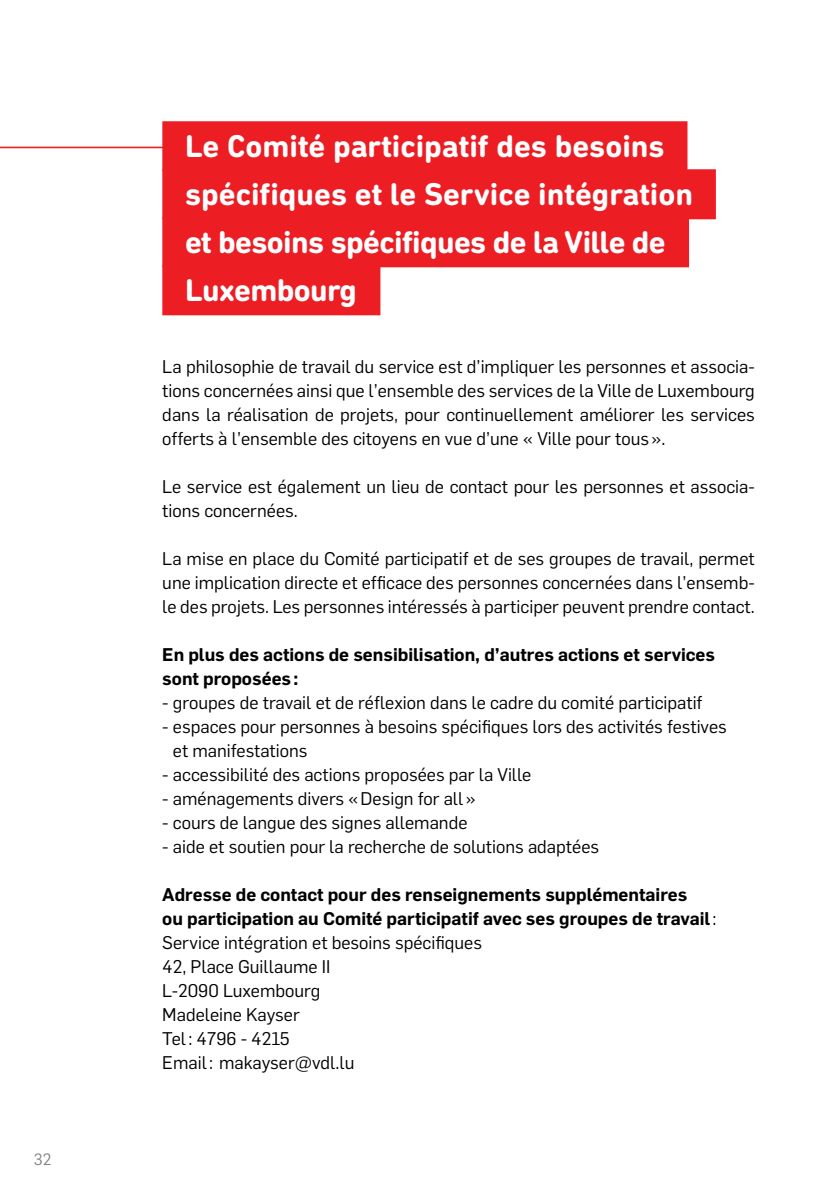
<style>
.page{position:relative;width:840px;height:1191px;background:#fff}
.page>*{position:absolute;margin:0;border:0;box-sizing:border-box;transform-origin:0 0}
.head{font:700 32px "DIN Next Rounded LT Pro";color:#fff}
.head-2{font:700 32px "DIN Next Rounded LT Pro";letter-spacing:-.02em;color:#fff}
.intro{font:18px/24px "Flama";color:#000;text-align:justify}
.texte-courant{font:18px/24px "Flama";color:#000}
.texte-courant-2{font:600 18px/24px "Flama";color:#000}
.t1{font:16px "Flama";color:#808285}
.s1{font-weight:400}
</style>
<div class="page">
<hr style="left:0;top:147px;width:163px;height:1px;background:#ed1d24">
<div style="left:162px;top:121px;width:525px;height:50px;background:#ed1d24"></div>
<div style="left:162px;top:169px;width:553px;height:50px;background:#ed1d24"></div>
<div style="left:162px;top:217px;width:526px;height:50px;background:#ed1d24"></div>
<div style="left:162px;top:265px;width:218px;height:50px;background:#ed1d24"></div>
<p class="t1" style="left:34px;top:1147px;width:19px">32</p>
<p class="head" style="left:185px;top:127px;width:481px">Le Comité participatif des besoins</p>
<p class="head" style="left:185px;top:175px;width:509px">spécifiques et le Service intégration</p>
<p class="head-2" style="left:185px;top:223px;width:482px">et besoins spécifiques de la Ville de</p>
<p class="head-2" style="left:185px;top:271px;width:173px">Luxembourg</p>
<p class="intro" style="left:162px;top:354px;width:593px">La philosophie de travail du service est d’impliquer les personnes et associa&shy;tions concernées ainsi que l’ensemble des services de la Ville de Luxembourg dans la réalisation de projets, pour continuellement améliorer les services offerts à l’ensemble des citoyens en vue d’une « Ville pour tous».</p>
<p class="intro" style="left:162px;top:474px;width:593px">Le service est également un lieu de contact pour les personnes et associa&shy;tions concernées.</p>
<p class="intro" style="left:162px;top:546px;width:593px">La mise en place du Comité participatif et de ses groupes de travail, permet une implication directe et efficace des personnes concernées dans l’ensemb&shy;le des projets. Les personnes intéressés à participer peuvent prendre contact.</p>
<p class="texte-courant-2" style="left:162px;top:642px;width:554px">En plus des actions de sensibilisation, d’autres actions et services sont proposées:</p>
<p class="texte-courant" style="left:162px;top:690px;width:541px">- groupes de travail et de réflexion dans le cadre du comité participatif</p>
<p class="texte-courant" style="left:173px;top:714px;width:555px;text-indent:-11px">- espaces pour personnes à besoins spécifiques lors des activités festives et manifestations</p>
<p class="texte-courant" style="left:162px;top:762px;width:370px">- accessibilité des actions proposées par la Ville</p>
<p class="texte-courant" style="left:162px;top:786px;width:315px">- aménagements divers «Design for all»</p>
<p class="texte-courant" style="left:162px;top:810px;width:306px">- cours de langue des signes allemande</p>
<p class="texte-courant" style="left:162px;top:834px;width:438px">- aide et soutien pour la recherche de solutions adaptées</p>
<p class="texte-courant-2" style="left:162px;top:882px;width:555px">Adresse de contact pour des renseignements supplémentaires<br>ou participation au Comité participatif avec ses groupes de travail<span class="s1">:</span></p>
<p class="texte-courant" style="left:162px;top:930px;width:321px">Service intégration et besoins spécifiques</p>
<p class="texte-courant" style="left:162px;top:954px;width:169px">42, Place Guillaume II</p>
<p class="texte-courant" style="left:162px;top:978px;width:159px">L-2090 Luxembourg</p>
<p class="texte-courant" style="left:162px;top:1002px;width:139px">Madeleine Kayser</p>
<p class="texte-courant" style="left:162px;top:1026px;width:129px">Tel: 4796 - 4215</p>
<p class="texte-courant" style="left:162px;top:1050px;width:193px">Email: makayser@vdl.lu</p>
</div>
